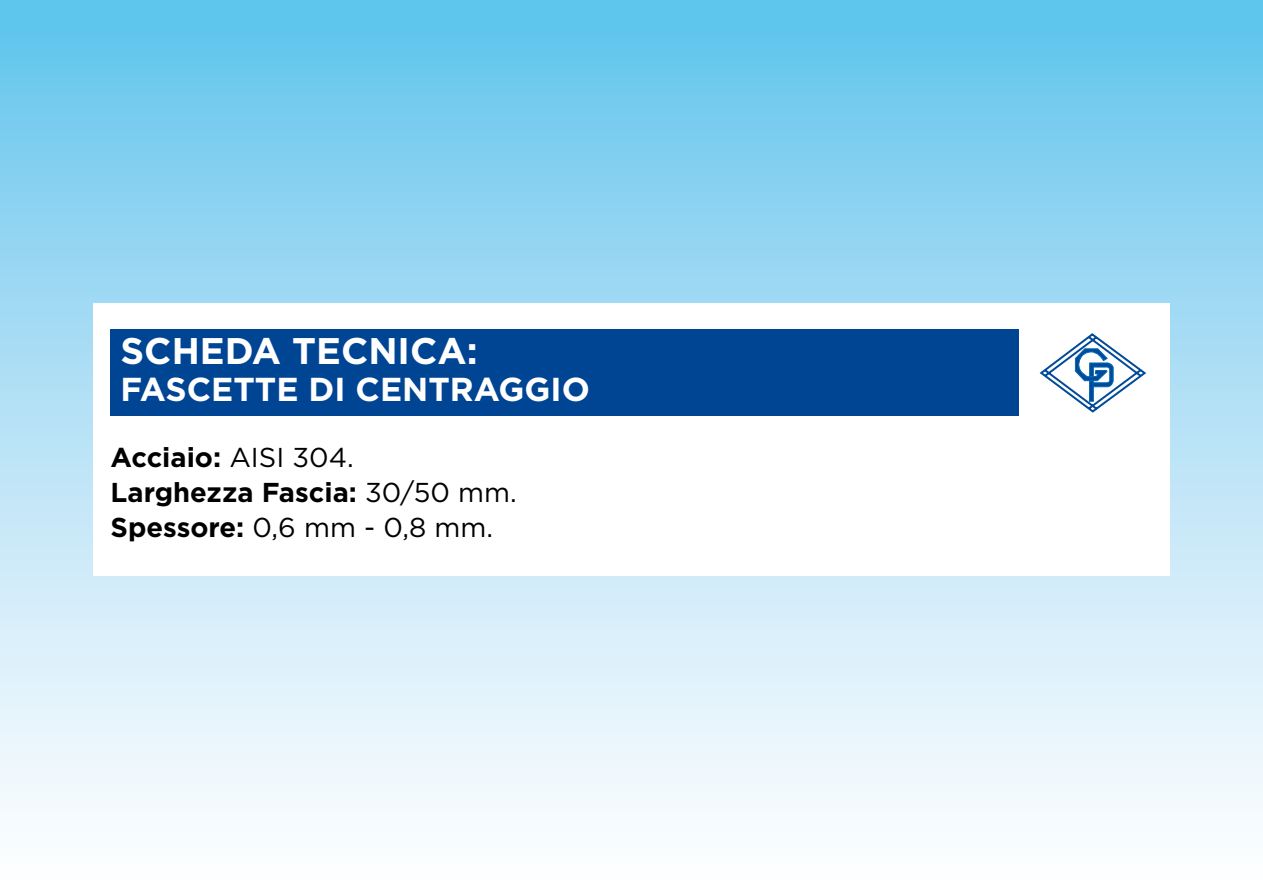
<style>
.page{position:relative;width:1263px;height:893px;background:#fff}
.page>*{position:absolute;margin:0;border:0;box-sizing:border-box;transform-origin:0 0}
.t1{font:700 37.05px "Gotham";color:#fff}
.t2{font:700 33.15px "Gotham";color:#fff}
.t3{font:700 27.3px/35.1px "Gotham";color:#000}
.s1{font-weight:400}
</style>
<div class="page">
<div style="left:0;top:0;width:1263px;height:893px;background:linear-gradient(to bottom,#65c5ed,#fff)"></div>
<div style="left:94px;top:303px;width:1076px;height:273px;background:#fff"></div>
<svg style="left:1039px;top:333px;width:107px;height:80px"></svg>
<div style="left:111px;top:329px;width:908px;height:86px;background:#004494"></div>
<h1 class="t1" style="left:121px;top:326px;width:359px">SCHEDA TECNICA:</h1>
<p class="t2" style="left:121px;top:367px;width:471px">FASCETTE DI CENTRAGGIO</p>
<p class="t3" style="left:111px;top:439px;width:408px">Acciaio: <span class="s1">AISI 304.<br></span>Larghezza Fascia: <span class="s1">30/50 mm.<br></span>Spessore: <span class="s1">0,6 mm - 0,8 mm.</span></p>
</div>
